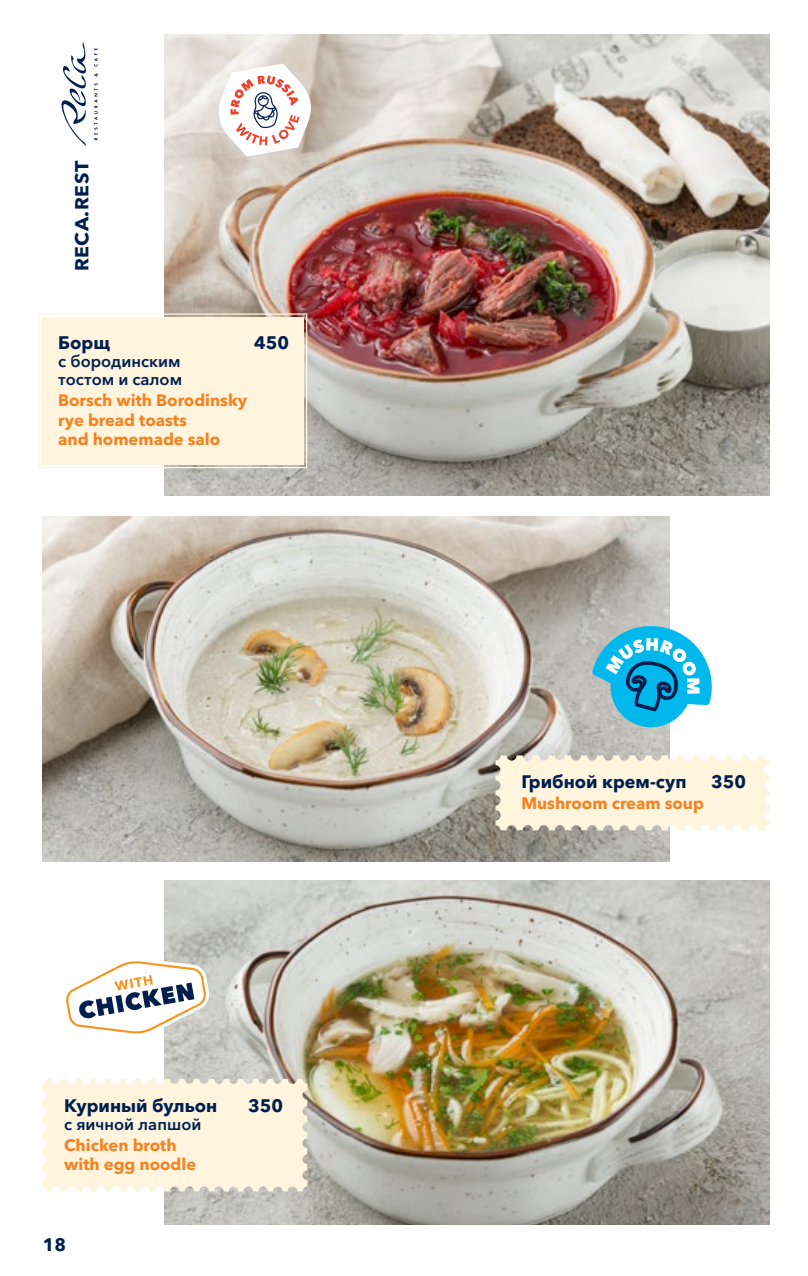
<style>
.page{position:relative;width:808px;height:1276px;background:#fff}
.page>*{position:absolute;margin:0;border:0;box-sizing:border-box;transform-origin:0 0}
.t1{font:700 18.75px "Avenir Next Cyr";letter-spacing:.03em;color:#001f4e;scale:1.04 1}
.t2{font:700 18px "Avenir Next Cyr";color:#001f4e}
.t3{font:700 16.5px/19.5px "Avenir Next Cyr";color:#f58220}
.t4{font:600 16.5px/18px "Avenir Next Cyr";color:#001f4e}
</style>
<div class="page">
<img style="left:164px;top:34px;width:606px;height:462px">
<svg style="left:38px;top:313px;width:270px;height:156px;background:#fcf2dd"></svg>
<div style="left:42px;top:317px;width:261px;height:147px;border:4px solid #fff4de"></div>
<img style="left:43px;top:517px;width:626px;height:344px">
<svg style="left:495px;top:755px;width:274px;height:75px;background:#faefdb"></svg>
<svg style="left:592px;top:619px;width:120px;height:112px"></svg>
<img style="left:164px;top:880px;width:606px;height:345px">
<div style="left:42px;top:1079px;width:265px;height:112px;background:#fff4de"></div>
<svg style="left:66px;top:957px;width:144px;height:80px"></svg>
<svg style="left:216px;top:64px;width:97px;height:93px"></svg>
<svg style="left:61px;top:42px;width:37px;height:104px"></svg>
<p class="t1" style="left:71px;top:271px;width:108px;rotate:-90deg">RECA.REST</p>
<p class="t2" style="left:58px;top:332px;width:53px">Борщ</p>
<p class="t4" style="left:58px;top:353px;width:125px">с бородинским тостом и салом</p>
<p class="t2" style="left:254px;top:332px;width:36px">450</p>
<p class="t3" style="left:58px;top:391px;width:190px">Borsch with Borodinsky rye bread toasts<br>and homemade salo</p>
<p class="t2" style="left:64px;top:1094px;width:155px">Куриный бульон</p>
<p class="t4" style="left:64px;top:1115px;width:139px">с яичной лапшой</p>
<p class="t3" style="left:64px;top:1135px;width:134px">Chicken broth with egg noodle</p>
<p class="t2" style="left:43px;top:1233px;width:25px">18</p>
<p class="t2" style="left:248px;top:1094px;width:36px">350</p>
<p class="t2" style="left:521px;top:771px;width:167px">Грибной крем-суп</p>
<p class="t2" style="left:711px;top:771px;width:36px">350</p>
<p class="t3" style="left:521px;top:793px;width:184px">Mushroom cream soup</p>
</div>
